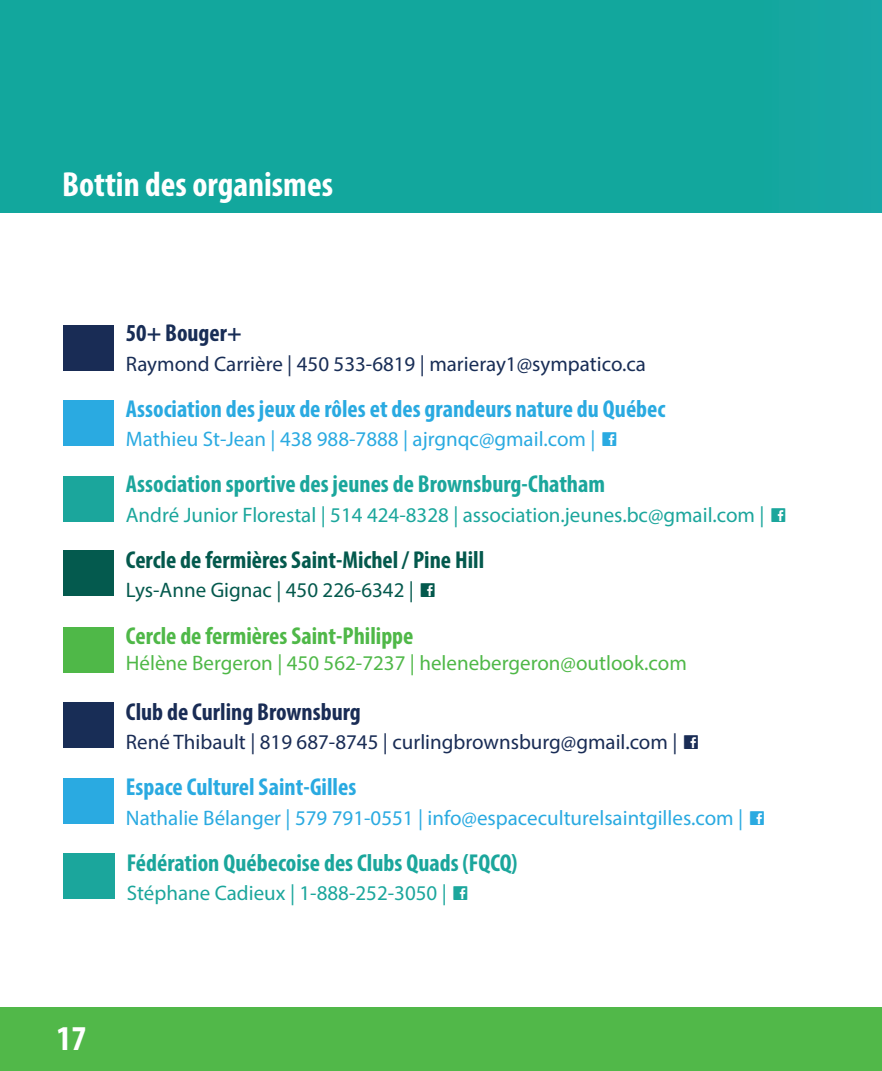
<style>
.page{position:relative;width:882px;height:1071px;background:#fff}
.page>*{position:absolute;margin:0;border:0;box-sizing:border-box;transform-origin:0 0}
.t1{font:700 condensed 35px "Myriad Pro";color:#fff}
.t2{font:700 condensed 24.5px "Myriad Pro";color:#1ba69c}
.t3{font:700 condensed 24.5px "Myriad Pro";color:#2aaae1}
.t4{font:700 condensed 24.5px "Myriad Pro";color:#04594d}
.t5{font:700 condensed 24.5px "Myriad Pro";color:#4fb848}
.t6{font:700 condensed 24.5px "Myriad Pro";color:#192c55}
.t7{font:700 condensed 24.5px "Myriad Pro";color:#182d56}
.t8{font:21px "Myriad Pro";color:#2aaae1}
.t9{font:21px "Myriad Pro";color:#1ba69c}
.t10{font:21px "Myriad Pro";color:#192c55}
.t11{font:21px "Myriad Pro";color:#4fb848}
.t12{font:21px "Myriad Pro";color:#182d56}
.t13{font:21px "Myriad Pro";color:#04594d}
.s1{font-family:"Social Logos";font-size:24.5px}
</style>
<div class="page">
<div style="left:0;top:1008px;width:882px;height:63px;background:#51b849"></div>
<div style="left:63px;top:400px;width:50px;height:46px;background:#2aaae1"></div>
<div style="left:63px;top:476px;width:50px;height:46px;background:#1ba69c"></div>
<div style="left:63px;top:551px;width:50px;height:45px;background:#045a4e"></div>
<div style="left:63px;top:627px;width:50px;height:45px;background:#4fb848"></div>
<div style="left:63px;top:703px;width:50px;height:45px;background:#182d56"></div>
<div style="left:63px;top:778px;width:50px;height:45px;background:#2aaae1"></div>
<div style="left:63px;top:325px;width:50px;height:45px;background:#192c55"></div>
<div style="left:63px;top:854px;width:51px;height:45px;background:#1ba69c"></div>
<div style="left:0;top:0;width:882px;height:213px;background:#12a79d"></div>
<p class="t1" style="left:62px;top:163px;width:273px">Bottin des organismes</p>
<p class="t7" style="left:126px;top:318px;width:117px">50+ Bouger+</p>
<p class="t12" style="left:126px;top:351px;width:522px">Raymond Carrière | 450 533-6819 | marieray1@sympatico.ca</p>
<p class="t3" style="left:126px;top:393px;width:541px">Association des jeux de rôles et des grandeurs nature du Québec</p>
<p class="t8" style="left:126px;top:426px;width:494px">Mathieu St-Jean | 438 988-7888 | ajrgnqc@gmail.com | <span class="s1">C</span></p>
<p class="t2" style="left:126px;top:469px;width:481px">Association sportive des jeunes de Brownsburg-Chatham</p>
<p class="t9" style="left:126px;top:502px;width:663px">André Junior Florestal | 514 424-8328 | association.jeunes.bc@gmail.com | <span class="s1">C</span></p>
<p class="t4" style="left:126px;top:544px;width:360px">Cercle de fermières Saint-Michel / Pine Hill</p>
<p class="t13" style="left:126px;top:577px;width:313px">Lys-Anne Gignac | 450 226-6342 | <span class="s1">C</span></p>
<p class="t5" style="left:126px;top:621px;width:289px">Cercle de fermières Saint-Philippe</p>
<p class="t11" style="left:126px;top:650px;width:563px">Hélène Bergeron | 450 562-7237 | helenebergeron@outlook.com</p>
<p class="t6" style="left:126px;top:696px;width:236px">Club de Curling Brownsburg</p>
<p class="t10" style="left:126px;top:729px;width:576px">René Thibault | 819 687-8745 | curlingbrownsburg@gmail.com | <span class="s1">C</span></p>
<p class="t3" style="left:126px;top:772px;width:232px">Espace Culturel Saint-Gilles</p>
<p class="t8" style="left:126px;top:805px;width:642px">Nathalie Bélanger | 579 791-0551 | info@espaceculturelsaintgilles.com | <span class="s1">C</span></p>
<p class="t2" style="left:127px;top:847px;width:392px">Fédération Québecoise des Clubs Quads (FQCQ)</p>
<p class="t9" style="left:127px;top:880px;width:344px">Stéphane Cadieux | 1-888-252-3050 | <span class="s1">C</span></p>
<p class="t1" style="left:57px;top:1016px;width:31px">17</p>
</div>
